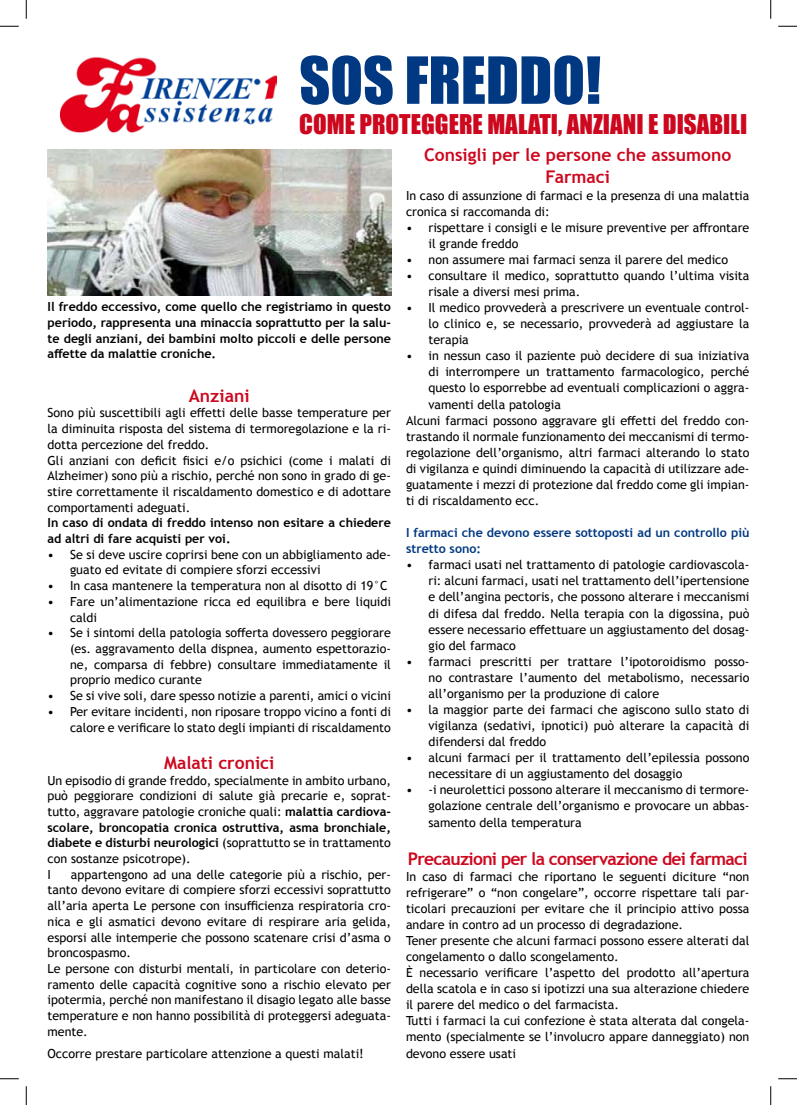
<style>
.page{position:relative;width:797px;height:1105px;background:#fff}
.page>*{position:absolute;margin:0;border:0;box-sizing:border-box;transform-origin:0 0}
.t1{font:60px "Impact";color:#003882}
.t2{font:25px "Impact";color:#cd071e}
.t3{font:700 17.5px/22.1px "Trebuchet MS";color:#cd071e;text-align:center}
.t4{font:700 17.5px "Trebuchet MS";letter-spacing:-.04em;color:#cd071e}
.t5{font:12.5px/15.8px "Trebuchet MS";color:#000}
.t6{font:700 12.5px/15.8px "Trebuchet MS";color:#000;text-align:justify}
.t7{font:700 12.5px/16.1px "Trebuchet MS";color:#003882}
.s1{font-weight:700}
</style>
<div class="page">
<img style="left:48px;top:149px;width:343px;height:147px">
<img style="left:61px;top:56px;width:215px;height:77px">
<svg style="left:0;top:25px;width:19px;height:2px"></svg>
<svg style="left:778px;top:25px;width:19px;height:2px"></svg>
<svg style="left:0;top:1078px;width:19px;height:1px"></svg>
<svg style="left:778px;top:1078px;width:19px;height:1px"></svg>
<svg style="left:25px;top:0;width:2px;height:19px"></svg>
<svg style="left:25px;top:1086px;width:2px;height:19px"></svg>
<svg style="left:770px;top:0;width:1px;height:19px"></svg>
<svg style="left:770px;top:1086px;width:1px;height:19px"></svg>
<h1 class="t1" style="left:299px;top:34px;width:303px">SOS FREDDO!</h1>
<h2 class="t2" style="left:299px;top:105px;width:449px">COME PROTEGGERE MALATI, ANZIANI E DISABILI</h2>
<p class="t6" style="left:48px;top:299px;width:345px">Il freddo eccessivo, come quello che registriamo in questo periodo, rappresenta una minaccia soprattutto per la salu&shy;te degli anziani, dei bambini molto piccoli e delle persone affette da malattie croniche.</p>
<h3 class="t3" style="left:189px;top:384px;width:62px">Anziani</h3>
<p class="t5" style="left:48px;top:405px;width:345px">Sono più suscettibili agli effetti delle basse temperature per la diminuita risposta del sistema di termoregolazione e la ri&shy;dotta percezione del freddo.<br>Gli anziani con deficit fisici e/o psichici (come i malati di Alzheimer) sono più a rischio, perché non sono in grado di ge&shy;stire correttamente il riscaldamento domestico e di adottare comportamenti adeguati.</p>
<p class="t6" style="left:48px;top:515px;width:345px">In caso di ondata di freddo intenso non esitare a chiedere ad altri di fare acquisti per voi.</p>
<p class="t5" style="left:70px;top:546px;width:322px;text-indent:-22px">• Se si deve uscire coprirsi bene con un abbigliamento ade&shy;guato ed evitate di compiere sforzi eccessivi</p>
<p class="t5" style="left:48px;top:578px;width:341px">• In casa mantenere la temperatura non al disotto di 19°C</p>
<p class="t5" style="left:70px;top:593px;width:322px;text-indent:-22px">• Fare un’alimentazione ricca ed equilibra e bere liquidi caldi</p>
<p class="t5" style="left:70px;top:625px;width:322px;text-align:justify;text-indent:-22px">• Se i sintomi della patologia sofferta dovessero peggiorare (es. aggravamento della dispnea, aumento espettorazio&shy;ne, comparsa di febbre) consultare immediatamente il proprio medico curante</p>
<p class="t5" style="left:48px;top:688px;width:345px">• Se si vive soli, dare spesso notizie a parenti, amici o vicini</p>
<p class="t5" style="left:48px;top:703px;width:345px;text-align:right">• Per evitare incidenti, non riposare troppo vicino a fonti di calore e verificare lo stato degli impianti di riscaldamento</p>
<h3 class="t3" style="left:164px;top:752px;width:112px">Malati cronici</h3>
<p class="t5" style="left:48px;top:772px;width:345px">Un episodio di grande freddo, specialmente in ambito urbano, può peggiorare condizioni di salute già precarie e, soprat&shy;tutto, aggravare patologie croniche quali: <span class="s1">malattia cardiova&shy;scolare, broncopatia cronica ostruttiva, asma bronchiale, diabete e disturbi neurologici</span> (soprattutto se in trattamento con sostanze psicotrope).<br>I</p>
<p class="t5" style="left:48px;top:866px;width:345px;text-indent:23px">appartengono ad una delle categorie più a rischio, per&shy;tanto devono evitare di compiere sforzi eccessivi soprattutto all’aria aperta Le persone con insufficienza respiratoria cro&shy;nica e gli asmatici devono evitare di respirare aria gelida, esporsi alle intemperie che possono scatenare crisi d’asma o broncospasmo.<br>Le persone con disturbi mentali, in particolare con deterio&shy;ramento delle capacità cognitive sono a rischio elevato per ipotermia, perché non manifestano il disagio legato alle basse temperature e non hanno possibilità di proteggersi adeguata&shy;mente.</p>
<p class="t5" style="left:48px;top:1045px;width:318px">Occorre prestare particolare attenzione a questi malati!</p>
<h3 class="t3" style="left:424px;top:144px;width:309px">Consigli per le persone che assumono<br>Farmaci</h3>
<p class="t5" style="left:406px;top:187px;width:345px;line-height:16.1px">In caso di assunzione di farmaci e la presenza di una malattia cronica si raccomanda di:</p>
<p class="t5" style="left:428px;top:219px;width:322px;line-height:16.1px;text-indent:-22px">• rispettare i consigli e le misure preventive per affrontare il grande freddo</p>
<p class="t5" style="left:406px;top:251px;width:323px">• non assumere mai farmaci senza il parere del medico</p>
<p class="t5" style="left:428px;top:267px;width:322px;line-height:16.1px;text-indent:-22px">• consultare il medico, soprattutto quando l’ultima visita risale a diversi mesi prima.</p>
<p class="t5" style="left:428px;top:299px;width:322px;line-height:16.1px;text-align:justify;text-indent:-22px">• Il medico provvederà a prescrivere un eventuale control&shy;lo clinico e, se necessario, provvederà ad aggiustare la terapia</p>
<p class="t5" style="left:406px;top:348px;width:345px">• in nessun caso il paziente può decidere di sua iniziativa</p>
<p class="t5" style="left:428px;top:364px;width:322px">di interrompere un trattamento farmacologico, perché</p>
<p class="t5" style="left:428px;top:380px;width:322px">questo lo esporrebbe ad eventuali complicazioni o aggra-</p>
<p class="t5" style="left:428px;top:396px;width:134px">vamenti della patologia</p>
<p class="t5" style="left:406px;top:412px;width:345px">Alcuni farmaci possono aggravare gli effetti del freddo con-</p>
<p class="t5" style="left:406px;top:428px;width:345px">trastando il normale funzionamento dei meccanismi di termo-</p>
<p class="t5" style="left:406px;top:444px;width:345px">regolazione dell’organismo, altri farmaci alterando lo stato</p>
<p class="t5" style="left:406px;top:460px;width:345px">di vigilanza e quindi diminuendo la capacità di utilizzare ade-</p>
<p class="t5" style="left:406px;top:476px;width:345px">guatamente i mezzi di protezione dal freddo come gli impian-</p>
<p class="t5" style="left:406px;top:493px;width:135px">ti di riscaldamento ecc.</p>
<p class="t7" style="left:406px;top:525px;width:345px">I farmaci che devono essere sottoposti ad un controllo più stretto sono:</p>
<p class="t5" style="left:428px;top:557px;width:322px;line-height:16.1px;text-align:justify;text-indent:-22px">• farmaci usati nel trattamento di patologie cardiovascola&shy;ri: alcuni farmaci, usati nel trattamento dell’ipertensione e dell’angina pectoris, che possono alterare i meccanismi di difesa dal freddo. Nella terapia con la digossina, può essere necessario effettuare un aggiustamento del dosag&shy;gio del farmaco</p>
<p class="t5" style="left:428px;top:653px;width:322px;line-height:16.1px;text-align:justify;text-indent:-22px">• farmaci prescritti per trattare l’ipotoroidismo posso&shy;no contrastare l’aumento del metabolismo, necessario all’organismo per la produzione di calore</p>
<p class="t5" style="left:428px;top:701px;width:322px;line-height:16.1px;text-align:justify;text-indent:-22px">• la maggior parte dei farmaci che agiscono sullo stato di vigilanza (sedativi, ipnotici) può alterare la capacità di difendersi dal freddo</p>
<p class="t5" style="left:428px;top:750px;width:322px;line-height:16.1px;text-indent:-22px">• alcuni farmaci per il trattamento dell’epilessia possono necessitare di un aggiustamento del dosaggio</p>
<p class="t5" style="left:428px;top:782px;width:322px;line-height:16.1px;text-align:justify;text-indent:-22px">• -i neurolettici possono alterare il meccanismo di termore&shy;golazione centrale dell’organismo e provocare un abbas&shy;samento della temperatura</p>
<h3 class="t4" style="left:408px;top:847px;width:341px">Precauzioni per la conservazione dei farmaci</h3>
<p class="t5" style="left:406px;top:868px;width:345px;line-height:16.1px">In caso di farmaci che riportano le seguenti diciture “non refrigerare” o “non congelare”, occorre rispettare tali par&shy;ticolari precauzioni per evitare che il principio attivo possa andare in contro ad un processo di degradazione.<br>Tener presente che alcuni farmaci possono essere alterati dal congelamento o dallo scongelamento.<br>È necessario verificare l’aspetto del prodotto all’apertura della scatola e in caso si ipotizzi una sua alterazione chiedere il parere del medico o del farmacista.<br>Tutti i farmaci la cui confezione è stata alterata dal congela&shy;mento (specialmente se l’involucro appare danneggiato) non devono essere usati</p>
</div>
